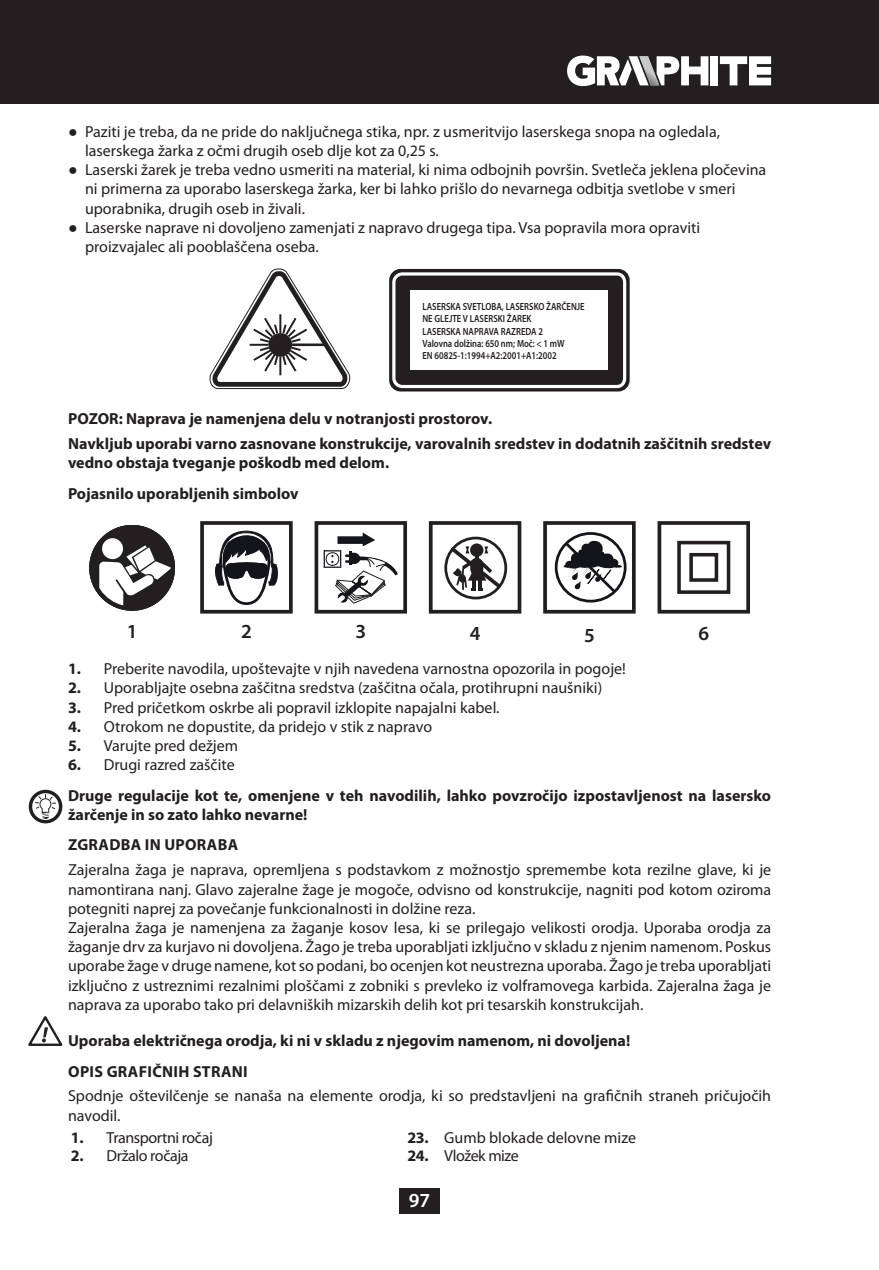
<style>
.page{position:relative;width:879px;height:1270px;background:#fff}
.page>*{position:absolute;margin:0;border:0;box-sizing:border-box;transform-origin:0 0}
.t1{font:600 20px "Myriad Pro";color:#231f20}
.t2{font:600 20px "Myriad Pro";color:#fff}
.t3{font:16px/19.2px "Myriad Pro";color:#231f20}
.t4{font:700 16px/30.6px "Myriad Pro";color:#231f20}
.t5{font:16px "Myriad Pro";letter-spacing:-.025em;color:#231f20}
.t6{font:600 10.4px/12.4px "Myriad Pro";color:#231f20;scale:.83 1}
.s1{font-family:"Arial Narrow"}
.s2{font-weight:700}
.s3{font-weight:400}
</style>
<div class="page">
<div style="left:399px;top:1188px;width:41px;height:26px;background:#231f20"></div>
<div style="left:0;top:0;width:879px;height:103px;background:#231f20"></div>
<svg style="left:720px;top:56px;width:51px;height:29px"></svg>
<div style="left:710px;top:56px;width:8px;height:29px;background:#fff"></div>
<svg style="left:567px;top:56px;width:141px;height:30px"></svg>
<svg style="left:209px;top:268px;width:142px;height:121px"></svg>
<div style="left:389px;top:269px;width:241px;height:122px;border:5px solid #231f20;border-radius:9px"></div>
<svg style="left:392px;top:272px;width:234px;height:116px"></svg>
<svg style="left:89px;top:525px;width:86px;height:86px"></svg>
<div style="left:200px;top:521px;width:93px;height:93px;border:4px solid #231f20"></div>
<svg style="left:215px;top:521px;width:63px;height:84px"></svg>
<div style="left:314px;top:521px;width:93px;height:93px;border:4px solid #231f20"></div>
<svg style="left:324px;top:532px;width:74px;height:72px"></svg>
<div style="left:543px;top:521px;width:93px;height:93px;border:4px solid #231f20"></div>
<div style="left:555px;top:532px;width:71px;height:70px;border:3px solid #14141b;border-radius:50%"></div>
<svg style="left:562px;top:539px;width:63px;height:57px"></svg>
<div style="left:657px;top:521px;width:93px;height:93px;border:4px solid #231f20"></div>
<svg style="left:677px;top:540px;width:54px;height:54px"></svg>
<div style="left:429px;top:521px;width:92px;height:93px;border:4px solid #231f20"></div>
<div style="left:444px;top:537px;width:63px;height:62px;border:3px solid #231f20;border-radius:50%"></div>
<svg style="left:446px;top:543px;width:58px;height:49px"></svg>
<div style="left:29px;top:790px;width:33px;height:33px;border:3px solid #231f20;border-radius:50%"></div>
<svg style="left:35px;top:794px;width:22px;height:25px"></svg>
<svg style="left:28px;top:1016px;width:35px;height:30px"></svg>
<p class="t3" style="left:85px;top:123px;width:636px;text-indent:-17px"><span class="s1">●</span> Paziti je treba, da ne pride do naključnega stika, npr. z usmeritvijo laserskega snopa na ogledala, laserskega žarka z očmi drugih oseb dlje kot za 0,25 s.</p>
<p class="t3" style="left:85px;top:161px;width:683px;text-indent:-17px"><span class="s1">●</span> Laserski žarek je treba vedno usmeriti na material, ki nima odbojnih površin. Svetleča jeklena pločevina ni primerna za uporabo laserskega žarka, ker bi lahko prišlo do nevarnega odbitja svetlobe v smeri uporabnika, drugih oseb in živali.</p>
<p class="t3" style="left:85px;top:219px;width:617px;text-indent:-17px"><span class="s1">●</span> Laserske naprave ni dovoljeno zamenjati z napravo drugega tipa. Vsa popravila mora opraviti proizvajalec ali pooblaščena oseba.</p>
<p class="t6" style="left:422px;top:301px;width:197px">LASERSKA SVETLOBA, LASERSKO ŽARČENJE<br>NE GLEJTE V LASERSKI ŽAREK<br>LASERSKA NAPRAVA RAZREDA 2<br>Valovna dolžina: 650 nm; Moč: &lt; 1 mW<br>EN 60825-1:1994+A2:2001+A1:2002</p>
<p class="t4" style="left:68px;top:407px;width:705px;line-height:24.8px">POZOR: Naprava je namenjena delu v notranjosti prostorov.<br>Navkljub uporabi varno zasnovane konstrukcije, varovalnih sredstev in dodatnih zaščitnih sredstev</p>
<p class="t4" style="left:68px;top:449px;width:323px">vedno obstaja tveganje poškodb med delom.<br>Pojasnilo uporabljenih simbolov</p>
<p class="t1" style="left:127px;top:624px;width:12px">1</p>
<p class="t1" style="left:241px;top:624px;width:12px">2</p>
<p class="t1" style="left:355px;top:624px;width:12px">3</p>
<p class="t1" style="left:470px;top:626px;width:12px">4</p>
<p class="t1" style="left:584px;top:628px;width:12px">5</p>
<p class="t1" style="left:698px;top:625px;width:12px">6</p>
<p class="t3" style="left:68px;top:660px;width:559px"><span class="s2">1.</span> Preberite navodila, upoštevajte v njih navedena varnostna opozorila in pogoje!</p>
<p class="t3" style="left:68px;top:679px;width:536px"><span class="s2">2.</span> Uporabljajte osebna zaščitna sredstva (zaščitna očala, protihrupni naušniki)</p>
<p class="t3" style="left:68px;top:699px;width:433px"><span class="s2">3.</span> Pred pričetkom oskrbe ali popravil izklopite napajalni kabel.</p>
<p class="t3" style="left:68px;top:718px;width:366px"><span class="s2">4.</span> Otrokom ne dopustite, da pridejo v stik z napravo</p>
<p class="t3" style="left:68px;top:737px;width:172px"><span class="s2">5.</span> Varujte pred dežjem</p>
<p class="t4" style="left:68px;top:751px;width:704px">6. <span class="s3">Drugi razred zaščite<br></span>Druge regulacije kot te, omenjene v teh navodilih, lahko povzročijo izpostavljenost na lasersko</p>
<p class="t4" style="left:68px;top:800px;width:241px">žarčenje in so zato lahko nevarne!<br>ZGRADBA IN UPORABA</p>
<p class="t3" style="left:68px;top:861px;width:705px">Zajeralna žaga je naprava, opremljena s podstavkom z možnostjo spremembe kota rezilne glave, ki je namontirana nanj. Glavo zajeralne žage je mogoče, odvisno od konstrukcije, nagniti pod kotom oziroma potegniti naprej za povečanje funkcionalnosti in dolžine reza.<br>Zajeralna žaga je namenjena za žaganje kosov lesa, ki se prilegajo velikosti orodja. Uporaba orodja za žaganje drv za kurjavo ni dovoljena. Žago je treba uporabljati izključno v skladu z njenim namenom. Poskus uporabe žage v druge namene, kot so podani, bo ocenjen kot neustrezna uporaba. Žago je treba uporabljati izključno z ustreznimi rezalnimi ploščami z zobniki s prevleko iz volframovega karbida. Zajeralna žaga je naprava za uporabo tako pri delavniških mizarskih delih kot pri tesarskih konstrukcijah.</p>
<p class="t4" style="left:68px;top:1026px;width:564px">Uporaba električnega orodja, ki ni v skladu z njegovim namenom, ni dovoljena!<br>OPIS GRAFIČNIH STRANI</p>
<p class="t3" style="left:68px;top:1087px;width:704px">Spodnje oštevilčenje se nanaša na elemente orodja, ki so predstavljeni na grafičnih straneh pričujočih navodil.</p>
<p class="t5" style="left:71px;top:1132px;width:143px"><span class="s2">1.</span> Transportni ročaj</p>
<p class="t3" style="left:407px;top:1129px;width:230px"><span class="s2">23.</span> Gumb blokade delovne mize</p>
<p class="t5" style="left:71px;top:1150px;width:119px"><span class="s2">2.</span> Držalo ročaja</p>
<p class="t5" style="left:407px;top:1150px;width:113px"><span class="s2">24.</span> Vložek mize</p>
<p class="t2" style="left:409px;top:1192px;width:23px">97</p>
</div>
